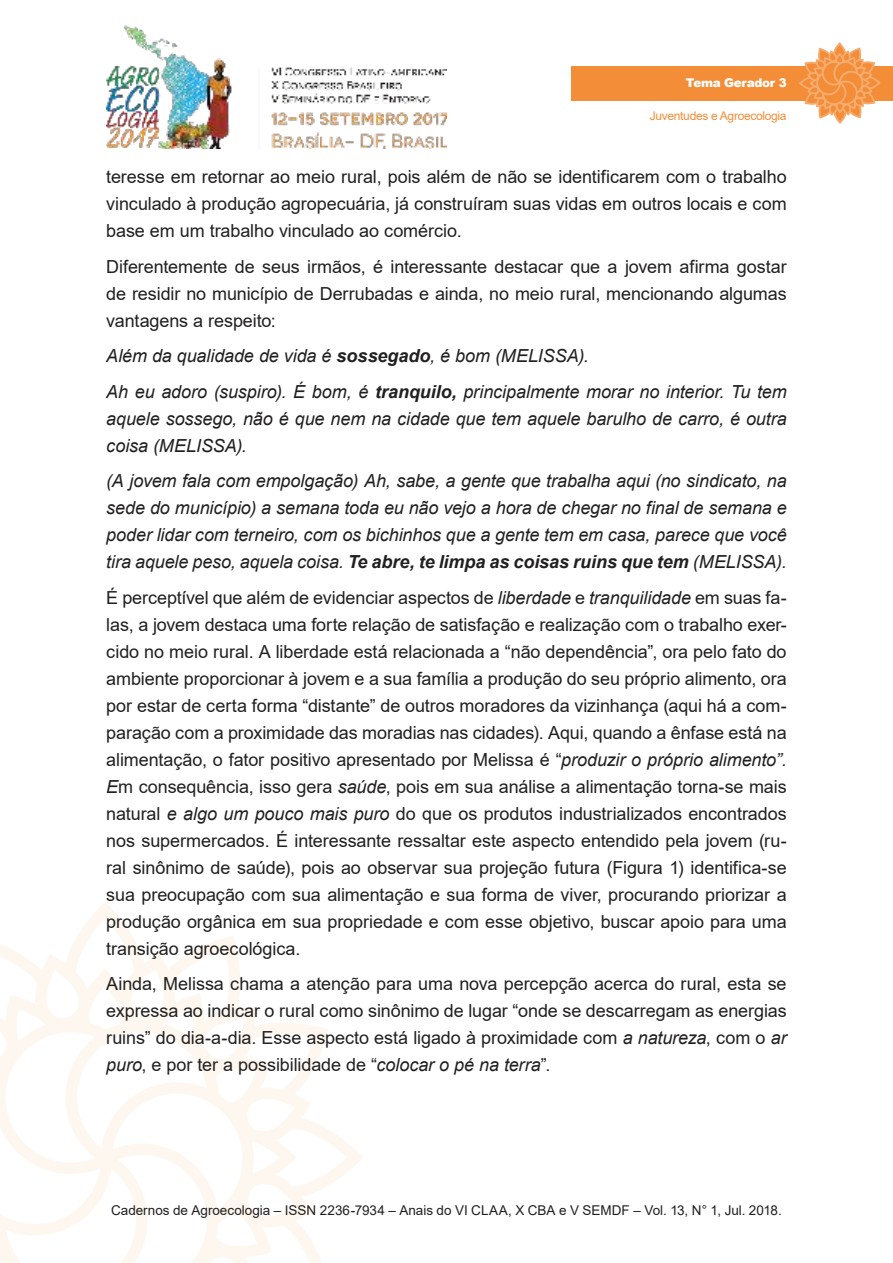
<style>
.page{position:relative;width:893px;height:1263px;background:#fff}
.page>*{position:absolute;margin:0;border:0;box-sizing:border-box;transform-origin:0 0}
.t1{font:18px/27px "Arial";letter-spacing:-.005em;color:#221f1f;text-align:justify}
.t2{font:italic 18px/27px "Arial";letter-spacing:-.005em;color:#221f1f}
.t3{font:13.5px "Arial";color:#221f1f}
.t4{font:12px "Arial";letter-spacing:-.025em;color:#f38d38}
.t5{font:900 12px "Arial";letter-spacing:-.025em;color:#fff}
.s1{font-weight:700}
.s2{font-style:italic}
</style>
<div class="page">
<img style="left:106px;top:25px;width:340px;height:124px">
<svg style="left:0;top:910px;width:363px;height:353px"></svg>
<div style="left:571px;top:66px;width:322px;height:34px;background:#f38d38"></div>
<svg style="left:798px;top:43px;width:83px;height:81px"></svg>
<p class="t5" style="left:686px;top:76px;width:102px">Tema Gerador 3</p>
<p class="t4" style="left:650px;top:112px;width:138px">Juventudes e Agroecologia</p>
<p class="t1" style="left:106px;top:165px;width:682px">teresse em retornar ao meio rural, pois além de não se identificarem com o trabalho vinculado à produção agropecuária, já construíram suas vidas em outros locais e com base em um trabalho vinculado ao comércio.</p>
<p class="t1" style="left:106px;top:255px;width:682px">Diferentemente de seus irmãos, é interessante destacar que a jovem afirma gostar de residir no município de Derrubadas e ainda, no meio rural, mencionando algumas vantagens a respeito:</p>
<p class="t2" style="left:106px;top:340px;width:682px;line-height:35.5px">Além da qualidade de vida é <span class="s1">sossegado</span>, é bom (MELISSA).<br>Ah eu adoro (suspiro). É bom, é <span class="s1">tranquilo,</span> principalmente morar no interior. Tu tem</p>
<p class="t2" style="left:106px;top:407px;width:682px">aquele sossego, não é que nem na cidade que tem aquele barulho de carro, é outra coisa (MELISSA).</p>
<p class="t2" style="left:106px;top:469px;width:682px;text-align:justify">(A jovem fala com empolgação) Ah, sabe, a gente que trabalha aqui (no sindicato, na sede do município) a semana toda eu não vejo a hora de chegar no final de semana e poder lidar com terneiro, com os bichinhos que a gente tem em casa, parece que você tira aquele peso, aquela coisa. <span class="s1">Te abre, te limpa as coisas ruins que tem</span> (MELISSA).</p>
<p class="t1" style="left:106px;top:586px;width:682px">É perceptível que além de evidenciar aspectos de <span class="s2">liberdade</span> e <span class="s2">tranquilidade</span> em suas fa&shy;las, a jovem destaca uma forte relação de satisfação e realização com o trabalho exer&shy;cido no meio rural. A liberdade está relacionada a “não dependência”, ora pelo fato do ambiente proporcionar à jovem e a sua família a produção do seu próprio alimento, ora por estar de certa forma “distante” de outros moradores da vizinhança (aqui há a com&shy;paração com a proximidade das moradias nas cidades). Aqui, quando a ênfase está na alimentação, o fator positivo apresentado por Melissa é “<span class="s2">produzir o próprio alimento”.<br>E</span>m consequência, isso gera <span class="s2">saúde</span>, pois em sua análise a alimentação torna-se mais natural <span class="s2">e algo um pouco mais puro</span> do que os produtos industrializados encontrados nos supermercados. É interessante ressaltar este aspecto entendido pela jovem (ru&shy;ral sinônimo de saúde), pois ao observar sua projeção futura (Figura 1) identifica-se sua preocupação com sua alimentação e sua forma de viver, procurando priorizar a produção orgânica em sua propriedade e com esse objetivo, buscar apoio para uma transição agroecológica.</p>
<p class="t1" style="left:106px;top:972px;width:682px">Ainda, Melissa chama a atenção para uma nova percepção acerca do rural, esta se expressa ao indicar o rural como sinônimo de lugar “onde se descarregam as energias ruins” do dia-a-dia. Esse aspecto está ligado à proximidade com <span class="s2">a natureza</span>, com o <span class="s2">ar puro</span>, e por ter a possibilidade de “<span class="s2">colocar o pé na terra</span>”.</p>
<p class="t3" style="left:111px;top:1205px;width:672px">Cadernos de Agroecologia – ISSN 2236-7934 – Anais do VI CLAA, X CBA e V SEMDF – Vol. 13, N° 1, Jul. 2018.</p>
</div>
